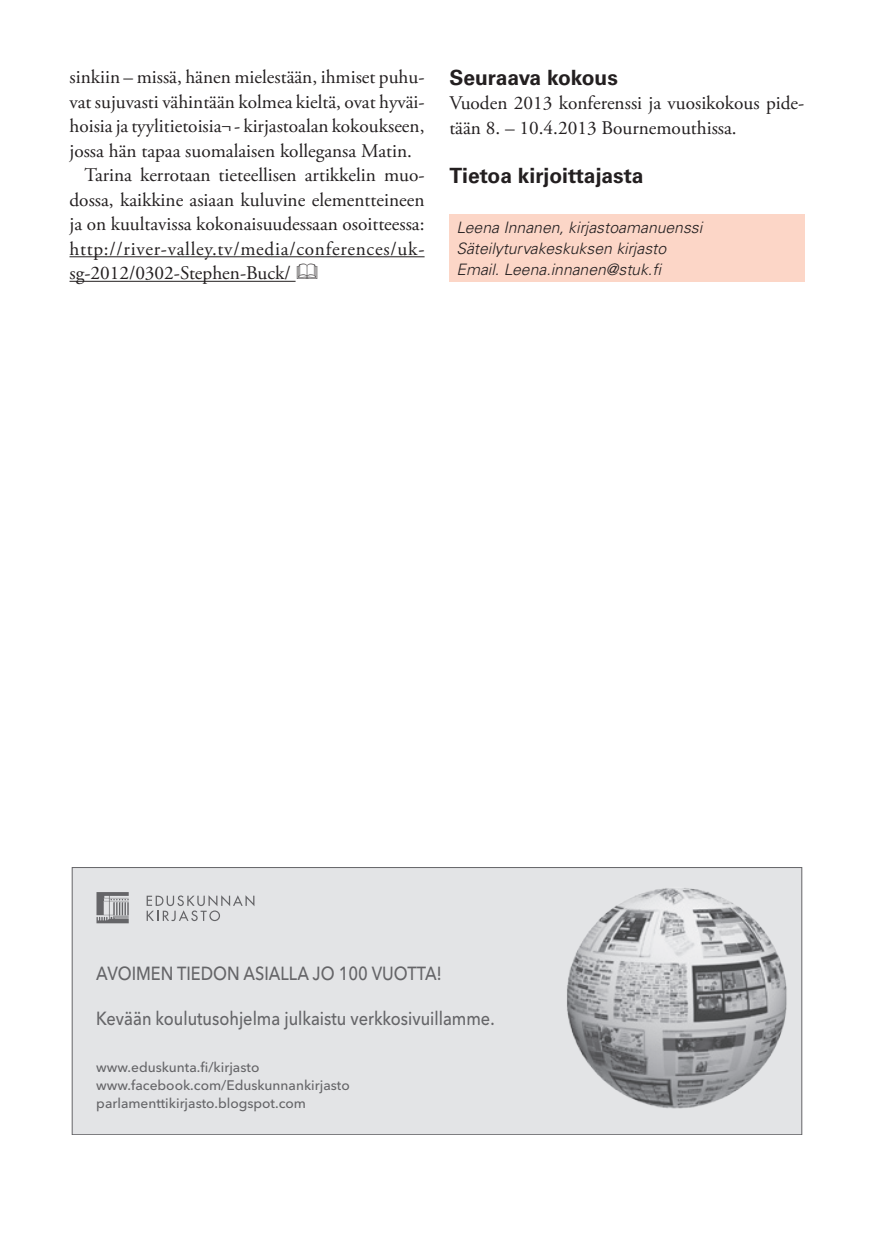
<style>
.page{position:relative;width:874px;height:1241px;background:#fff}
.page>*{position:absolute;margin:0;border:0;box-sizing:border-box;transform-origin:0 0}
.t1{font:700 21px "Univers LT Std";color:#231f20}
.t2{font:19.25px/24.5px "Adobe Garamond Pro";color:#231f20}
.t3{font:19.25px "Adobe Garamond Pro";letter-spacing:.04em;color:#231f20}
.t4{font:500 18.9px "Avenir Next LT Pro";color:#656568;scale:.87 1}
.t5{font:italic 300 15.75px/21px "Univers LT Std";color:#231f20}
.t6{font:500 13.65px/17.8px "Avenir Next LT Pro";color:#656568}
</style>
<div class="page">
<hr style="left:69px;top:256px;width:355px;height:1px;background:#231f20">
<hr style="left:69px;top:281px;width:226px;height:1px;background:#231f20">
<div style="left:449px;top:214px;width:355px;height:68px;background:#fcd6c7"></div>
<div style="left:72px;top:867px;width:729px;height:267px;background:#e3e4e6"></div>
<svg style="left:96px;top:892px;width:33px;height:31px"></svg>
<svg style="left:146px;top:895px;width:108px;height:25px"></svg>
<img style="left:567px;top:888px;width:220px;height:221px">
<p class="t2" style="left:69px;top:66px;width:356px">sinkiin – missä, hänen mielestään, ihmiset puhu-</p>
<p class="t2" style="left:69px;top:90px;width:356px">vat sujuvasti vähintään kolmea kieltä, ovat hyväi-</p>
<p class="t2" style="left:69px;top:115px;width:356px">hoisia ja tyylitietoisia¬ - kirjastoalan kokoukseen,</p>
<p class="t2" style="left:69px;top:139px;width:344px">jossa hän tapaa suomalaisen kollegansa Matin.</p>
<p class="t2" style="left:84px;top:164px;width:341px">Tarina kerrotaan tieteellisen artikkelin muo-</p>
<p class="t2" style="left:69px;top:188px;width:356px">dossa, kaikkine asiaan kuluvine elementteineen</p>
<p class="t2" style="left:69px;top:213px;width:356px">ja on kuultavissa kokonaisuudessaan osoitteessa:</p>
<p class="t3" style="left:69px;top:237px;width:356px">http://river-valley.tv/media/conferences/uk-</p>
<p class="t2" style="left:69px;top:262px;width:223px">sg-2012/0302-Stephen-Buck/</p>
<p class="t1" style="left:449px;top:65px;width:170px">Seuraava kokous</p>
<p class="t2" style="left:449px;top:91px;width:356px">Vuoden 2013 konferenssi ja vuosikokous pide&shy;tään 8. – 10.4.2013 Bournemouthissa.</p>
<p class="t1" style="left:449px;top:163px;width:195px">Tietoa kirjoittajasta</p>
<p class="t5" style="left:456px;top:217px;width:247px">Leena Innanen, kirjastoamanuenssi<br>Säteilyturvakeskuksen kirjasto<br>Email. Leena.innanen@stuk.fi</p>
<p class="t4" style="left:96px;top:961px;width:399px">AVOIMEN TIEDON ASIALLA JO 100 VUOTTA!</p>
<p class="t4" style="left:96px;top:1006px;width:459px">Kevään koulutusohjelma julkaistu verkkosivuillamme.</p>
<p class="t6" style="left:96px;top:1057px;width:255px">www.eduskunta.fi/kirjasto www.facebook.com/Eduskunnankirjasto parlamenttikirjasto.blogspot.com</p>
</div>
